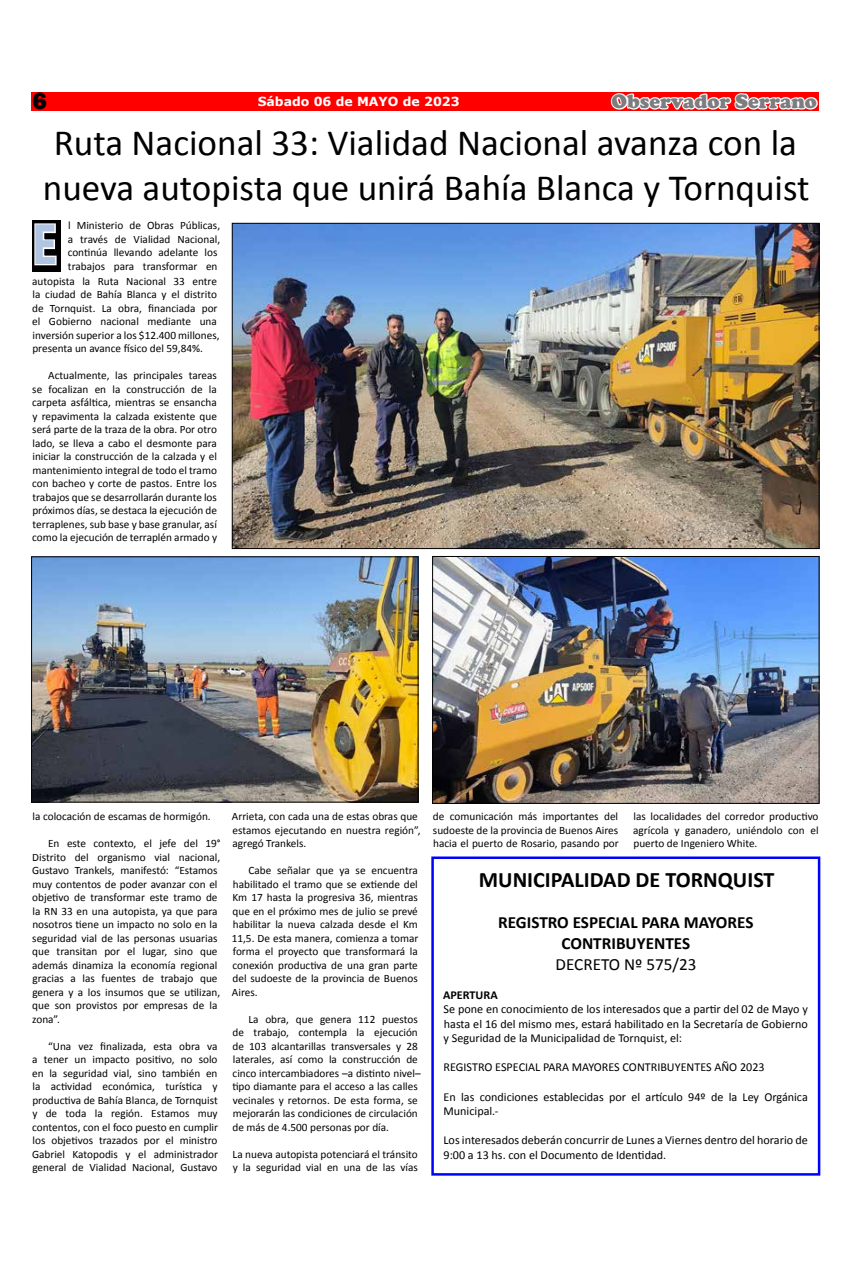
<style>
.page{position:relative;width:851px;height:1276px;background:#fff}
.page>*{position:absolute;margin:0;border:0;box-sizing:border-box;transform-origin:0 0}
.t1{font:700 56.25px "Ebrima";color:#afc5e1;scale:.83 1}
.t2{font:37.12px/44.5px "Calibri";color:#000}
.t3{font:800 24.62px "Franklin Gothic";color:#000}
.t4{font:700 22.12px "Calibri";color:#000}
.t5{font:900 20px "Cooper";color:#7c7d80}
.t6{font:700 17.12px/20.5px "Calibri";color:#000;text-align:center}
.t7{font:17.12px "Calibri";color:#000}
.t8{font:700 12.5px "Verdana";color:#fff}
.t9{font:12.12px/14.5px "Calibri";color:#000}
.t10{font:700 12.12px "Calibri";color:#000}
.t11{font:11.25px/13.5px "Calibri";color:#000;text-align:justify}
</style>
<div class="page">
<div style="left:32px;top:92px;width:787px;height:18px;background:#f00"></div>
<svg style="left:609px;top:93px;width:210px;height:130px"></svg>
<div style="left:32px;top:220px;width:28px;height:52px;background:#000"></div>
<svg style="left:34px;top:223px;width:23px;height:43px"></svg>
<img style="left:234px;top:225px;width:583px;height:322px">
<img style="left:33px;top:558px;width:383px;height:242px">
<div style="left:31px;top:556px;width:387px;height:246px;border:1px solid #000"></div>
<img style="left:434px;top:558px;width:383px;height:243px">
<div style="left:432px;top:556px;width:387px;height:247px;border:1px solid #000"></div>
<div style="left:431px;top:856px;width:389px;height:319px;border:2px solid #00f"></div>
<h3 class="t3" style="left:32px;top:85px;width:16px">6</h3>
<p class="t8" style="left:258px;top:93px;width:203px">Sábado 06 de MAYO de 2023</p>
<h3 class="t5" style="left:611px;top:90px;width:207px">Observador Serrano</h3>
<h2 class="t2" style="left:43px;top:121px;width:768px">Ruta Nacional 33: Vialidad Nacional avanza con la nueva autopista que unirá Bahía Blanca y Tornquist</h2>
<p class="t11" style="left:68px;top:219px;width:154px">l Ministerio de Obras Públicas, a través de Vialidad Nacional, continúa llevando adelante los</p>
<h1 class="t1" style="left:32px;top:202px;width:32px">E</h1>
<p class="t11" style="left:32px;top:259px;width:187px;line-height:15px;text-align:right">trabajos para transformar en autopista la Ruta Nacional 33 entre</p>
<p class="t11" style="left:32px;top:288px;width:189px;text-align:left">la ciudad de Bahía Blanca y el distrito de Tornquist. La obra, financiada por el Gobierno nacional mediante una inversión superior a los $12.400 millones, presenta un avance físico del 59,84%.</p>
<p class="t11" style="left:32px;top:369px;width:186px;text-indent:16px">Actualmente, las principales tareas se focalizan en la construcción de la carpeta asfáltica, mientras se ensancha y repavimenta la calzada existente que será parte de la traza de la obra. Por otro lado, se lleva a cabo el desmonte para iniciar la construcción de la calzada y el mantenimiento integral de todo el tramo con bacheo y corte de pastos. Entre los trabajos que se desarrollarán durante los próximos días, se destaca la ejecución de terraplenes, sub base y base granular, así como la ejecución de terraplén armado y</p>
<p class="t11" style="left:33px;top:809px;width:180px">la colocación de escamas de hormigón.</p>
<p class="t11" style="left:32px;top:836px;width:190px;text-align:left;text-indent:16px">En este contexto, el jefe del 19° Distrito del organismo vial nacional, Gustavo Trankels, manifestó: “Estamos muy contentos de poder avanzar con el objetivo de transformar este tramo de la RN 33 en una autopista, ya que para nosotros tiene un impacto no solo en la seguridad vial de las personas usuarias que transitan por el lugar, sino que además dinamiza la economía regional gracias a las fuentes de trabajo que genera y a los insumos que se utilizan, que son provistos por empresas de la zona”.</p>
<p class="t11" style="left:32px;top:1039px;width:187px;text-indent:16px">“Una vez finalizada, esta obra va a tener un impacto positivo, no solo en la seguridad vial, sino también en la actividad económica, turística y productiva de Bahía Blanca, de Tornquist y de toda la región. Estamos muy contentos, con el foco puesto en cumplir los objetivos trazados por el ministro Gabriel Katopodis y el administrador general de Vialidad Nacional, Gustavo</p>
<p class="t11" style="left:232px;top:809px;width:190px;text-align:left">Arrieta, con cada una de estas obras que estamos ejecutando en nuestra región”, agregó Trankels.</p>
<p class="t11" style="left:232px;top:863px;width:188px;text-indent:17px">Cabe señalar que ya se encuentra habilitado el tramo que se extiende del Km 17 hasta la progresiva 36, mientras que en el próximo mes de julio se prevé habilitar la nueva calzada desde el Km 11,5. De esta manera, comienza a tomar forma el proyecto que transformará la conexión productiva de una gran parte del sudoeste de la provincia de Buenos Aires.</p>
<p class="t11" style="left:232px;top:1012px;width:190px;text-align:left;text-indent:16px">La obra, que genera 112 puestos de trabajo, contempla la ejecución de 103 alcantarillas transversales y 28 laterales, así como la construcción de cinco intercambiadores –a distinto nivel– tipo diamante para el acceso a las calles vecinales y retornos. De esta forma, se mejorarán las condiciones de circulación de más de 4.500 personas por día.</p>
<p class="t11" style="left:232px;top:1147px;width:187px">La nueva autopista potenciará el tránsito y la seguridad vial en una de las vías</p>
<p class="t11" style="left:433px;top:809px;width:187px">de comunicación más importantes del sudoeste de la provincia de Buenos Aires hacia el puerto de Rosario, pasando por</p>
<p class="t11" style="left:633px;top:809px;width:187px">las localidades del corredor productivo agrícola y ganadero, uniéndolo con el puerto de Ingeniero White.</p>
<h3 class="t4" style="left:479px;top:866px;width:297px">MUNICIPALIDAD DE TORNQUIST</h3>
<h3 class="t6" style="left:498px;top:912px;width:257px">REGISTRO ESPECIAL PARA MAYORES<br>CONTRIBUYENTES</h3>
<h3 class="t7" style="left:555px;top:953px;width:142px">DECRETO Nº 575/23</h3>
<p class="t10" style="left:443px;top:987px;width:56px">APERTURA</p>
<p class="t9" style="left:443px;top:1002px;width:366px;text-align:justify">Se pone en conocimiento de los interesados que a partir del 02 de Mayo y hasta el 16 del mismo mes, estará habilitado en la Secretaría de Gobierno y Seguridad de la Municipalidad de Tornquist, el:</p>
<p class="t9" style="left:443px;top:1060px;width:322px">REGISTRO ESPECIAL PARA MAYORES CONTRIBUYENTES AÑO 2023</p>
<p class="t9" style="left:443px;top:1089px;width:366px">En las condiciones establecidas por el artículo 94º de la Ley Orgánica<br>Municipal.-</p>
<p class="t9" style="left:443px;top:1133px;width:366px">Los interesados deberán concurrir de Lunes a Viernes dentro del horario de<br>9:00 a 13 hs. con el Documento de Identidad.</p>
</div>
